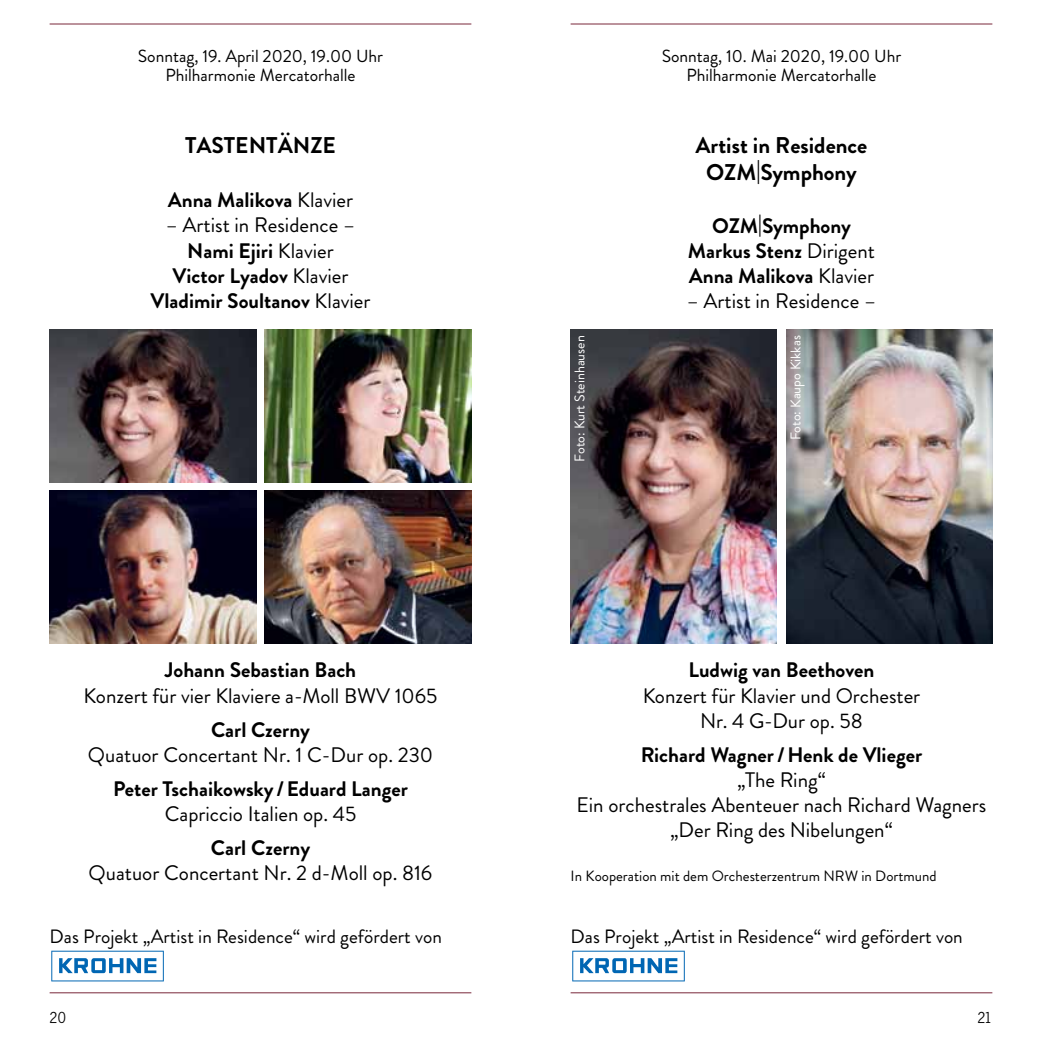
<style>
.page{position:relative;width:1042px;height:1042px;background:#fff}
.page>*{position:absolute;margin:0;border:0;box-sizing:border-box;transform-origin:0 0}
.t1{font:700 22.75px/27.3px "Brandon";color:#000;text-align:center}
.t2{font:21px/25.2px "Brandon";color:#000;text-align:center}
.t3{font:700 21px/25.2px "Brandon";color:#000;text-align:center}
.t4{font:19.25px "Brandon";color:#000}
.t5{font:17.5px/19.2px "Brandon";color:#000;text-align:center}
.t6{font:15.75px "News Gothic BQ";color:#000}
.t7{font:14.88px "Brandon";color:#000}
.t8{font:14px "Brandon";color:#fff}
.s1{font-weight:400}
.s2{font-weight:700}
</style>
<div class="page">
<hr style="left:50px;top:24px;width:421px;height:1px;background:#79283b">
<hr style="left:570px;top:24px;width:422px;height:1px;background:#79283b">
<hr style="left:50px;top:992px;width:421px;height:1px;background:#79283b">
<hr style="left:570px;top:992px;width:422px;height:1px;background:#79283b">
<svg style="left:51px;top:950px;width:113px;height:31px"></svg>
<img style="left:265px;top:329px;width:206px;height:153px">
<img style="left:50px;top:490px;width:206px;height:153px">
<img style="left:265px;top:490px;width:206px;height:153px">
<img style="left:50px;top:329px;width:206px;height:153px">
<svg style="left:572px;top:950px;width:113px;height:31px"></svg>
<img style="left:571px;top:329px;width:205px;height:314px">
<img style="left:786px;top:329px;width:206px;height:315px">
<p class="t5" style="left:138px;top:47px;width:247px">Sonntag, 19. April 2020, 19.00 Uhr<br>Philharmonie Mercatorhalle</p>
<p class="t1" style="left:185px;top:132px;width:152px">TASTENTÄNZE</p>
<p class="t3" style="left:168px;top:188px;width:187px">Anna Malikova <span class="s1">Klavier</span></p>
<p class="t2" style="left:151px;top:213px;width:221px">– Artist in Residence –<br><span class="s2">Nami Ejiri</span> Klavier<br><span class="s2">Victor Lyadov</span> Klavier<br><span class="s2">Vladimir Soultanov</span> Klavier</p>
<p class="t3" style="left:165px;top:658px;width:193px">Johann Sebastian Bach</p>
<p class="t2" style="left:84px;top:683px;width:355px">Konzert für vier Klaviere a-Moll BWV 1065</p>
<p class="t3" style="left:211px;top:717px;width:100px">Carl Czerny</p>
<p class="t2" style="left:88px;top:742px;width:347px">Quatuor Concertant Nr. 1 C-Dur op. 230</p>
<p class="t3" style="left:113px;top:776px;width:296px">Peter Tschaikowsky / Eduard Langer</p>
<p class="t2" style="left:165px;top:801px;width:193px">Capriccio Italien op. 45</p>
<p class="t3" style="left:211px;top:835px;width:101px">Carl Czerny</p>
<p class="t2" style="left:89px;top:860px;width:345px">Quatuor Concertant Nr. 2 d-Moll op. 816</p>
<p class="t4" style="left:50px;top:922px;width:394px">Das Projekt „Artist in Residence“ wird gefördert von</p>
<p class="t5" style="left:662px;top:47px;width:241px">Sonntag, 10. Mai 2020, 19.00 Uhr<br>Philharmonie Mercatorhalle</p>
<p class="t1" style="left:695px;top:132px;width:173px">Artist in Residence<br>OZM|Symphony</p>
<p class="t3" style="left:688px;top:213px;width:189px">OZM|Symphony<br>Markus Stenz <span class="s1">Dirigent<br></span>Anna Malikova <span class="s1">Klavier</span></p>
<p class="t2" style="left:687px;top:289px;width:191px">– Artist in Residence –</p>
<p class="t8" style="left:570px;top:462px;width:128px;rotate:-90deg">Foto: Kurt Steinhausen</p>
<p class="t8" style="left:786px;top:440px;width:106px;rotate:-90deg">Foto: Kaupo Kikkas</p>
<p class="t3" style="left:688px;top:658px;width:187px">Ludwig van Beethoven</p>
<p class="t2" style="left:643px;top:683px;width:279px">Konzert für Klavier und Orchester<br>Nr. 4 G-Dur op. 58</p>
<p class="t3" style="left:641px;top:742px;width:283px">Richard Wagner / Henk de Vlieger</p>
<p class="t2" style="left:577px;top:767px;width:411px">„The Ring“<br>Ein orchestrales Abenteuer nach Richard Wagners „Der Ring des Nibelungen“</p>
<p class="t7" style="left:570px;top:866px;width:367px">In Kooperation mit dem Orchesterzentrum NRW in Dortmund</p>
<p class="t4" style="left:570px;top:922px;width:394px">Das Projekt „Artist in Residence“ wird gefördert von</p>
<p class="t6" style="left:50px;top:1009px;width:18px">20</p>
<p class="t6" style="left:977px;top:1009px;width:16px">21</p>
</div>
